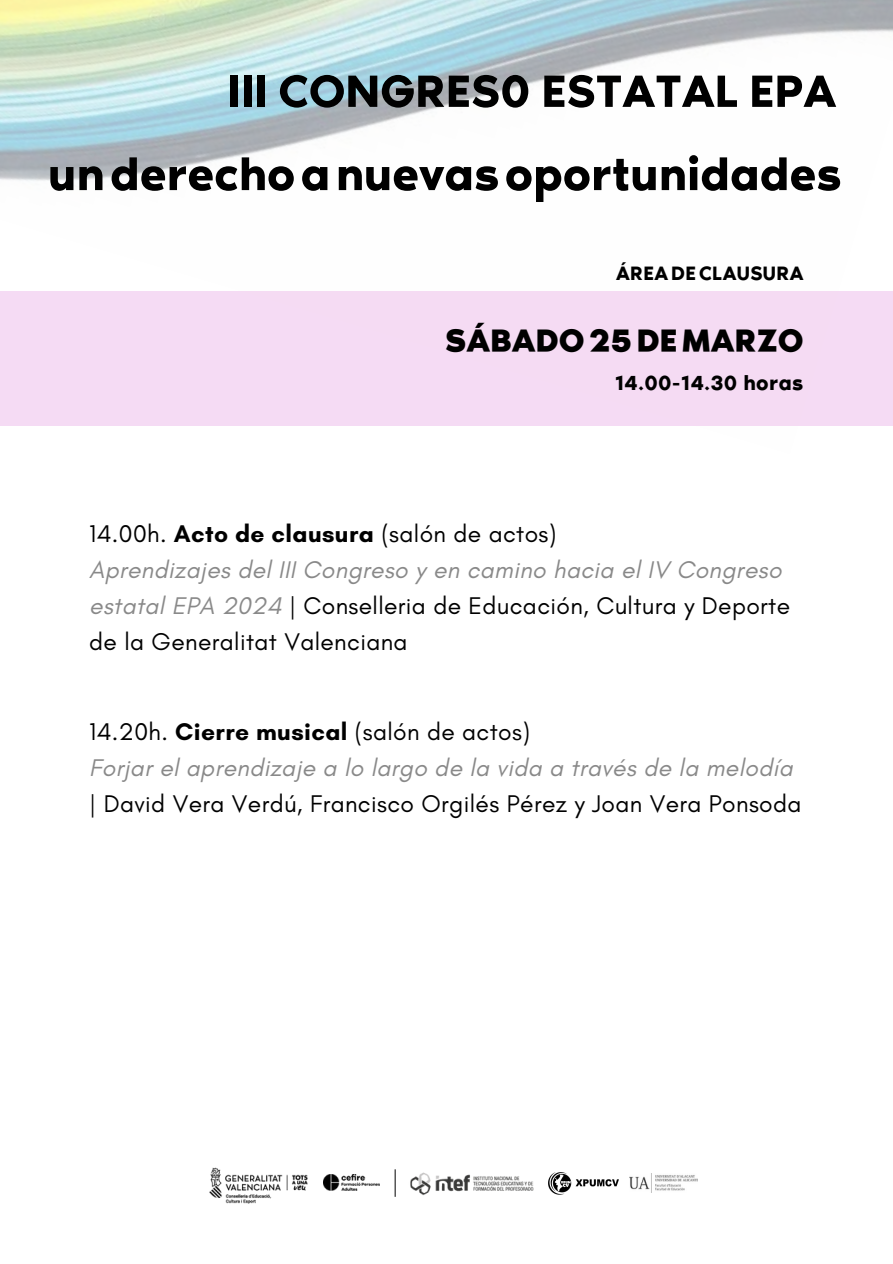
<style>
.page{position:relative;width:893px;height:1264px;background:#fff}
.page>*{position:absolute;margin:0;border:0;box-sizing:border-box;transform-origin:0 0}
.t1{font:60px/83.2px "RTL Media Pro Regular";color:#000;text-align:right}
.t2{font:39.3px "RTL Media Pro Medium";letter-spacing:.015em;color:#000}
.t3{font:26.55px "RTL Media Pro Regular";letter-spacing:.015em;color:#000}
.t4{font:25.2px "RTL Media Pro Regular";letter-spacing:.015em;color:#000}
.t5{font:24.6px/36px "Glacial Indifference";letter-spacing:.015em;color:#000}
.t6{font:italic 24.6px/36px "Glacial Indifference";letter-spacing:.015em;color:#898989}
.s1{font-weight:700}
.s2{font-style:italic;color:#898989}
.s3{font-style:normal;color:#000}
.s4{font-weight:700;font-style:normal;color:#000}
</style>
<div class="page">
<img style="left:209px;top:1167px;width:99px;height:37px">
<img style="left:323px;top:1174px;width:56px;height:16px">
<img style="left:410px;top:1172px;width:124px;height:24px">
<img style="left:548px;top:1172px;width:71px;height:22px">
<img style="left:629px;top:1173px;width:68px;height:19px">
<svg style="left:395px;top:1169px;width:1px;height:27px"></svg>
<div style="left:0;top:291px;width:892px;height:135px;background:#f5dbf4"></div>
<h1 class="t1" style="left:48px;top:54px;width:794px">III CONGRES0 ESTATAL EPA underechoanuevasoportunidades</h1>
<p class="t4" style="left:616px;top:262px;width:189px">ÁREADECLAUSURA</p>
<h2 class="t2" style="left:445px;top:324px;width:359px">SÁBADO25DEMARZO</h2>
<p class="t3" style="left:614px;top:371px;width:190px">14.00-14.30 horas</p>
<p class="t5" style="left:89px;top:515px;width:702px">14.00h. <span class="s1">Acto de clausura</span> (salón de actos)<br><span class="s2">Aprendizajes del III Congreso y en camino hacia el IV Congreso estatal EPA 2024</span> | Conselleria de Educación, Cultura y Deporte de la Generalitat Valenciana</p>
<p class="t6" style="left:89px;top:713px;width:705px"><span class="s3">14.20h.</span> <span class="s4">Cierre musical</span> <span class="s3">(salón de actos)<br></span>Forjar el aprendizaje a lo largo de la vida a través de la melodía</p>
<p class="t5" style="left:89px;top:785px;width:713px">| David Vera Verdú, Francisco Orgilés Pérez y Joan Vera Ponsoda</p>
</div>
